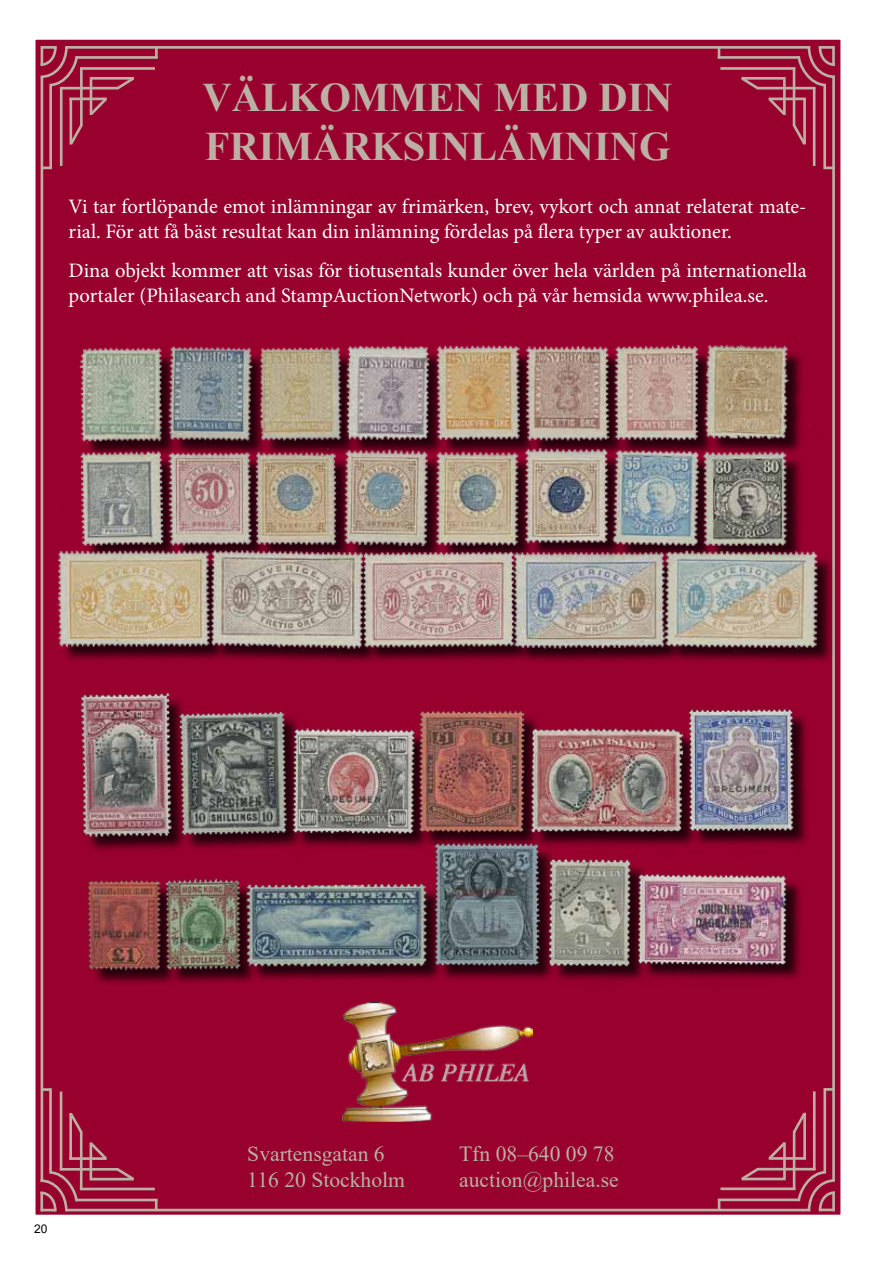
<style>
.page{position:relative;width:893px;height:1263px;background:#fff}
.page>*{position:absolute;margin:0;border:0;box-sizing:border-box;transform-origin:0 0}
.t1{font:700 40.5px/48.6px "Times New Roman";color:#bbb0a3}
.t2{font:21.6px/26px "Times New Roman";color:#bbb0a3}
.t3{font:20.55px/24.6px "Minion Pro";color:#fff}
.t4{font:12px "Arial";color:#000}
</style>
<div class="page">
<div style="left:34px;top:38px;width:808px;height:1178px;background:#98002e;border:2px solid #fff"></div>
<hr style="left:718px;top:1198px;width:81px;height:3px;background:#bbb0a3">
<svg style="left:718px;top:1201px;width:2px;height:8px"></svg>
<hr style="left:720px;top:1187px;width:75px;height:3px;background:#bbb0a3">
<hr style="left:813px;top:1091px;width:3px;height:79px;background:#bbb0a3">
<svg style="left:826px;top:1088px;width:6px;height:3px"></svg>
<hr style="left:823px;top:1088px;width:3px;height:83px;background:#bbb0a3">
<svg style="left:738px;top:1110px;width:99px;height:104px"></svg>
<hr style="left:832px;top:1192px;width:3px;height:19px;background:#bbb0a3">
<hr style="left:41px;top:77px;width:2px;height:1104px;background:#bbb0a3">
<hr style="left:65px;top:46px;width:745px;height:3px;background:#bbb0a3">
<hr style="left:832px;top:76px;width:3px;height:1104px;background:#bbb0a3">
<hr style="left:66px;top:1209px;width:744px;height:2px;background:#bbb0a3">
<hr style="left:76px;top:1199px;width:81px;height:2px;background:#bbb0a3">
<svg style="left:155px;top:1199px;width:3px;height:10px"></svg>
<hr style="left:80px;top:1188px;width:75px;height:2px;background:#bbb0a3">
<hr style="left:60px;top:1091px;width:2px;height:79px;background:#bbb0a3">
<svg style="left:43px;top:1088px;width:6px;height:3px"></svg>
<hr style="left:49px;top:1088px;width:3px;height:83px;background:#bbb0a3">
<svg style="left:38px;top:1110px;width:99px;height:104px"></svg>
<hr style="left:40px;top:1192px;width:3px;height:19px;background:#bbb0a3">
<hr style="left:76px;top:56px;width:82px;height:3px;background:#bbb0a3">
<svg style="left:155px;top:48px;width:3px;height:10px"></svg>
<hr style="left:80px;top:67px;width:75px;height:3px;background:#bbb0a3">
<hr style="left:60px;top:87px;width:3px;height:79px;background:#bbb0a3">
<svg style="left:43px;top:167px;width:6px;height:2px"></svg>
<hr style="left:49px;top:86px;width:3px;height:83px;background:#bbb0a3">
<svg style="left:40px;top:46px;width:97px;height:101px"></svg>
<hr style="left:718px;top:56px;width:81px;height:3px;background:#bbb0a3">
<svg style="left:718px;top:49px;width:2px;height:7px"></svg>
<hr style="left:720px;top:67px;width:75px;height:3px;background:#bbb0a3">
<hr style="left:813px;top:87px;width:2px;height:79px;background:#bbb0a3">
<svg style="left:826px;top:167px;width:6px;height:2px"></svg>
<hr style="left:823px;top:86px;width:3px;height:83px;background:#bbb0a3">
<svg style="left:738px;top:46px;width:97px;height:101px"></svg>
<hr style="left:832px;top:46px;width:3px;height:19px;background:#bbb0a3">
<img style="left:343px;top:1002px;width:190px;height:119px">
<div style="left:61px;top:348px;width:775px;height:317px;background:#000;opacity:.75"></div>
<img style="left:57px;top:344px;width:764px;height:306px">
<img style="left:80px;top:689px;width:720px;height:152px">
<div style="left:91px;top:841px;width:713px;height:151px;background:#000;opacity:.75"></div>
<img style="left:84px;top:836px;width:707px;height:137px">
<h1 class="t1" style="left:203px;top:72px;width:472px">VÄLKOMMEN MED DIN<br>FRIMÄRKSINLÄMNING</h1>
<p class="t3" style="left:69px;top:194px;width:739px">Vi tar fortlöpande emot inlämningar av frimärken, brev, vykort och annat relaterat mate&shy;rial. För att få bäst resultat kan din inlämning fördelas på flera typer av auktioner.</p>
<p class="t3" style="left:69px;top:258px;width:739px">Dina objekt kommer att visas för tiotusentals kunder över hela världen på internationella portaler (Philasearch and StampAuctionNetwork) och på vår hemsida www.philea.se.</p>
<p class="t4" style="left:34px;top:1221px;width:15px">20</p>
<p class="t2" style="left:247px;top:1140px;width:159px">Svartensgatan 6<br>116 20 Stockholm</p>
<p class="t2" style="left:459px;top:1140px;width:161px">Tfn 08–640 09 78 auction@philea.se</p>
</div>
